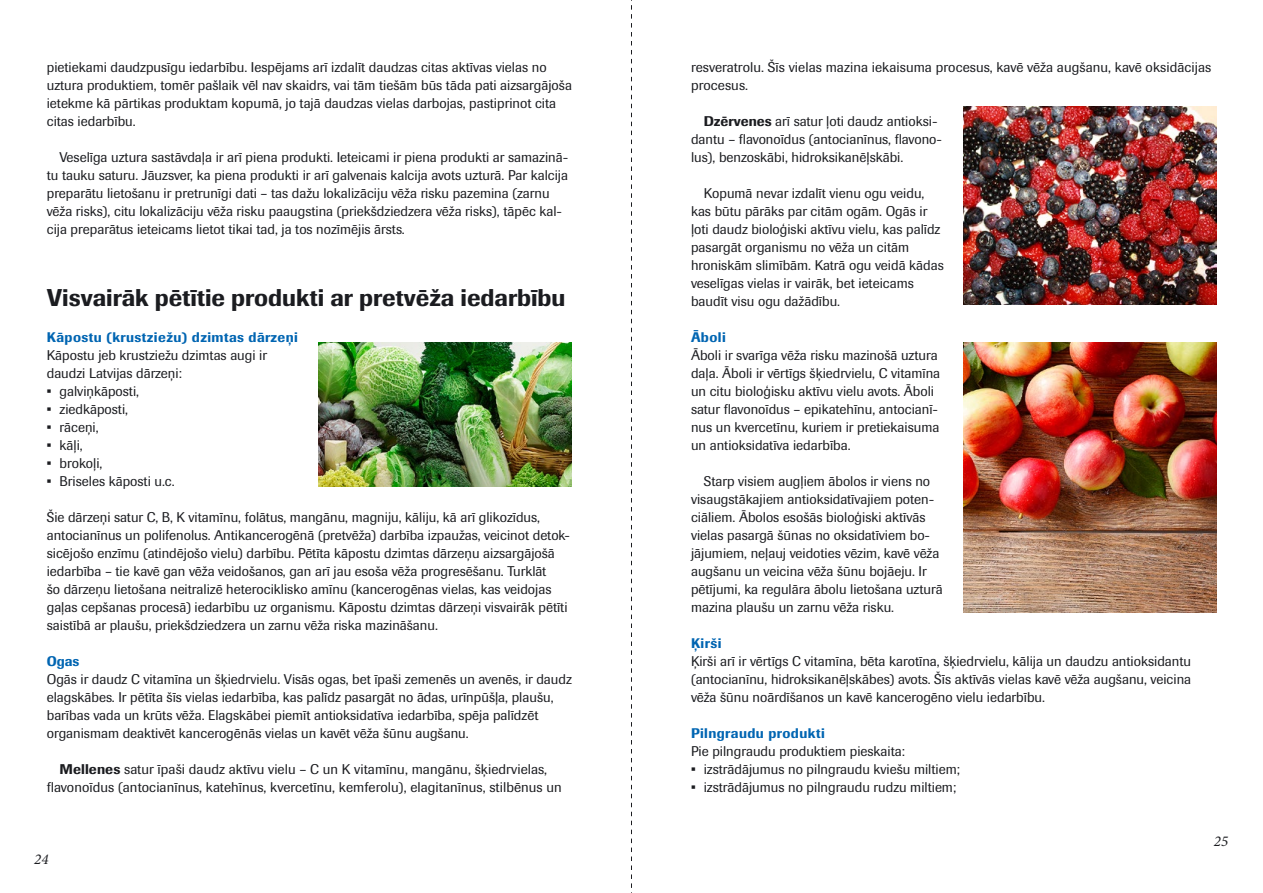
<style>
.page{position:relative;width:1263px;height:893px;background:#fff}
.page>*{position:absolute;margin:0;border:0;box-sizing:border-box;transform-origin:0 0}
.t1{font:500 24px "Imago";color:#1b1c20}
.t2{font:italic 15px "Minion Pro";color:#1b1c20}
.t3{font:13.95px/18px "Imago";color:#1b1c20}
.t4{font:500 13.8px "Imago";letter-spacing:.03em;color:#0065b2}
.s1{font-weight:500}
</style>
<div class="page">
<img style="left:319px;top:342px;width:253px;height:144px">
<img style="left:963px;top:106px;width:253px;height:199px">
<img style="left:963px;top:342px;width:253px;height:270px">
<svg style="left:631px;top:0;width:1px;height:893px"></svg>
<p class="t3" style="left:47px;top:58px;width:527px">pietiekami daudzpusīgu iedarbību. Iespējams arī izdalīt daudzas citas aktīvas vielas no uztura produktiem, tomēr pašlaik vēl nav skaidrs, vai tām tiešām būs tāda pati aizsargājoša ietekme kā pārtikas produktam kopumā, jo tajā daudzas vielas darbojas, pastiprinot cita citas iedarbību.</p>
<p class="t3" style="left:47px;top:148px;width:523px;text-indent:13px">Veselīga uztura sastāvdaļa ir arī piena produkti. Ieteicami ir piena produkti ar samazinā&shy;tu tauku saturu. Jāuzsver, ka piena produkti ir arī galvenais kalcija avots uzturā. Par kalcija preparātu lietošanu ir pretrunīgi dati – tas dažu lokalizāciju vēža risku pazemina (zarnu vēža risks), citu lokalizāciju vēža risku paaugstina (priekšdziedzera vēža risks), tāpēc kal&shy;cija preparātus ieteicams lietot tikai tad, ja tos nozīmējis ārsts.</p>
<h1 class="t1" style="left:47px;top:282px;width:520px">Visvairāk pētītie produkti ar pretvēža iedarbību</h1>
<p class="t4" style="left:47px;top:328px;width:253px">Kāpostu (krustziežu) dzimtas dārzeņi</p>
<p class="t3" style="left:47px;top:346px;width:222px">Kāpostu jeb krustziežu dzimtas augi ir daudzi Latvijas dārzeņi:</p>
<p class="t3" style="left:47px;top:382px;width:94px"><span class="s1">•</span> galviņkāposti,</p>
<p class="t3" style="left:47px;top:400px;width:83px"><span class="s1">•</span> ziedkāposti,</p>
<p class="t3" style="left:47px;top:418px;width:53px"><span class="s1">•</span> rāceņi,</p>
<p class="t3" style="left:47px;top:436px;width:37px"><span class="s1">•</span> kāļi,</p>
<p class="t3" style="left:47px;top:454px;width:57px"><span class="s1">•</span> brokoļi,</p>
<p class="t3" style="left:47px;top:472px;width:129px"><span class="s1">•</span> Briseles kāposti u.c.</p>
<p class="t3" style="left:47px;top:508px;width:525px">Šie dārzeņi satur C, B, K vitamīnu, folātus, mangānu, magniju, kāliju, kā arī glikozīdus, antocianīnus un polifenolus. Antikancerogēnā (pretvēža) darbība izpaužas, veicinot detok&shy;sicējošo enzīmu (atindējošo vielu) darbību. Pētīta kāpostu dzimtas dārzeņu aizsargājošā iedarbība – tie kavē gan vēža veidošanos, gan arī jau esoša vēža progresēšanu. Turklāt<br>šo dārzeņu lietošana neitralizē heterociklisko amīnu (kancerogēnas vielas, kas veidojas gaļas cepšanas procesā) iedarbību uz organismu. Kāpostu dzimtas dārzeņi visvairāk pētīti saistībā ar plaušu, priekšdziedzera un zarnu vēža riska mazināšanu.</p>
<p class="t4" style="left:47px;top:652px;width:34px">Ogas</p>
<p class="t3" style="left:47px;top:670px;width:527px">Ogās ir daudz C vitamīna un šķiedrvielu. Visās ogas, bet īpaši zemenēs un avenēs, ir daudz elagskābes. Ir pētīta šīs vielas iedarbība, kas palīdz pasargāt no ādas, urīnpūšļa, plaušu, barības vada un krūts vēža. Elagskābei piemīt antioksidatīva iedarbība, spēja palīdzēt organismam deaktivēt kancerogēnās vielas un kavēt vēža šūnu augšanu.</p>
<p class="t3" style="left:47px;top:760px;width:517px;text-align:center"><span class="s1">Mellenes</span> satur īpaši daudz aktīvu vielu – C un K vitamīnu, mangānu, šķiedrvielas, flavonoīdus (antocianīnus, katehīnus, kvercetīnu, kemferolu), elagitanīnus, stilbēnus un</p>
<p class="t2" style="left:34px;top:849px;width:16px">24</p>
<p class="t3" style="left:691px;top:58px;width:522px">resveratrolu. Šīs vielas mazina iekaisuma procesus, kavē vēža augšanu, kavē oksidācijas procesus.</p>
<p class="t3" style="left:691px;top:112px;width:252px;text-indent:13px"><span class="s1">Dzērvenes</span> arī satur ļoti daudz antioksi&shy;dantu – flavonoīdus (antocianīnus, flavono&shy;lus), benzoskābi, hidroksikanēļskābi.</p>
<p class="t3" style="left:691px;top:184px;width:254px;text-indent:13px">Kopumā nevar izdalīt vienu ogu veidu, kas būtu pārāks par citām ogām. Ogās ir ļoti daudz bioloģiski aktīvu vielu, kas palīdz pasargāt organismu no vēža un citām hroniskām slimībām. Katrā ogu veidā kādas veselīgas vielas ir vairāk, bet ieteicams baudīt visu ogu dažādību.</p>
<p class="t4" style="left:691px;top:328px;width:36px">Āboli</p>
<p class="t3" style="left:691px;top:346px;width:251px">Āboli ir svarīga vēža risku mazinošā uztura daļa. Āboli ir vērtīgs šķiedrvielu, C vitamīna un citu bioloģisku aktīvu vielu avots. Āboli satur flavonoīdus – epikatehīnu, antocianī&shy;nus un kvercetīnu, kuriem ir pretiekaisuma un antioksidatīva iedarbība.</p>
<p class="t3" style="left:691px;top:472px;width:253px;text-indent:13px">Starp visiem augļiem ābolos ir viens no visaugstākajiem antioksidatīvajiem poten&shy;ciāliem. Ābolos esošās bioloģiski aktīvās vielas pasargā šūnas no oksidatīviem bo&shy;jājumiem, neļauj veidoties vēzim, kavē vēža augšanu un veicina vēža šūnu bojāeju. Ir pētījumi, ka regulāra ābolu lietošana uzturā mazina plaušu un zarnu vēža risku.</p>
<p class="t4" style="left:691px;top:634px;width:32px">Ķirši</p>
<p class="t3" style="left:691px;top:652px;width:502px;text-align:justify">Ķirši arī ir vērtīgs C vitamīna, bēta karotīna, šķiedrvielu, kālija un daudzu antioksidantu (antocianīnu, hidroksikanēļskābes) avots. Šīs aktīvās vielas kavē vēža augšanu, veicina vēža šūnu noārdīšanos un kavē kancerogēno vielu iedarbību.</p>
<p class="t4" style="left:691px;top:724px;width:135px">Pilngraudu produkti</p>
<p class="t3" style="left:691px;top:742px;width:215px">Pie pilngraudu produktiem pieskaita:</p>
<p class="t3" style="left:691px;top:760px;width:270px"><span class="s1">•</span> izstrādājumus no pilngraudu kviešu miltiem;</p>
<p class="t3" style="left:691px;top:778px;width:267px"><span class="s1">•</span> izstrādājumus no pilngraudu rudzu miltiem;</p>
<p class="t2" style="left:1214px;top:831px;width:16px">25</p>
</div>
